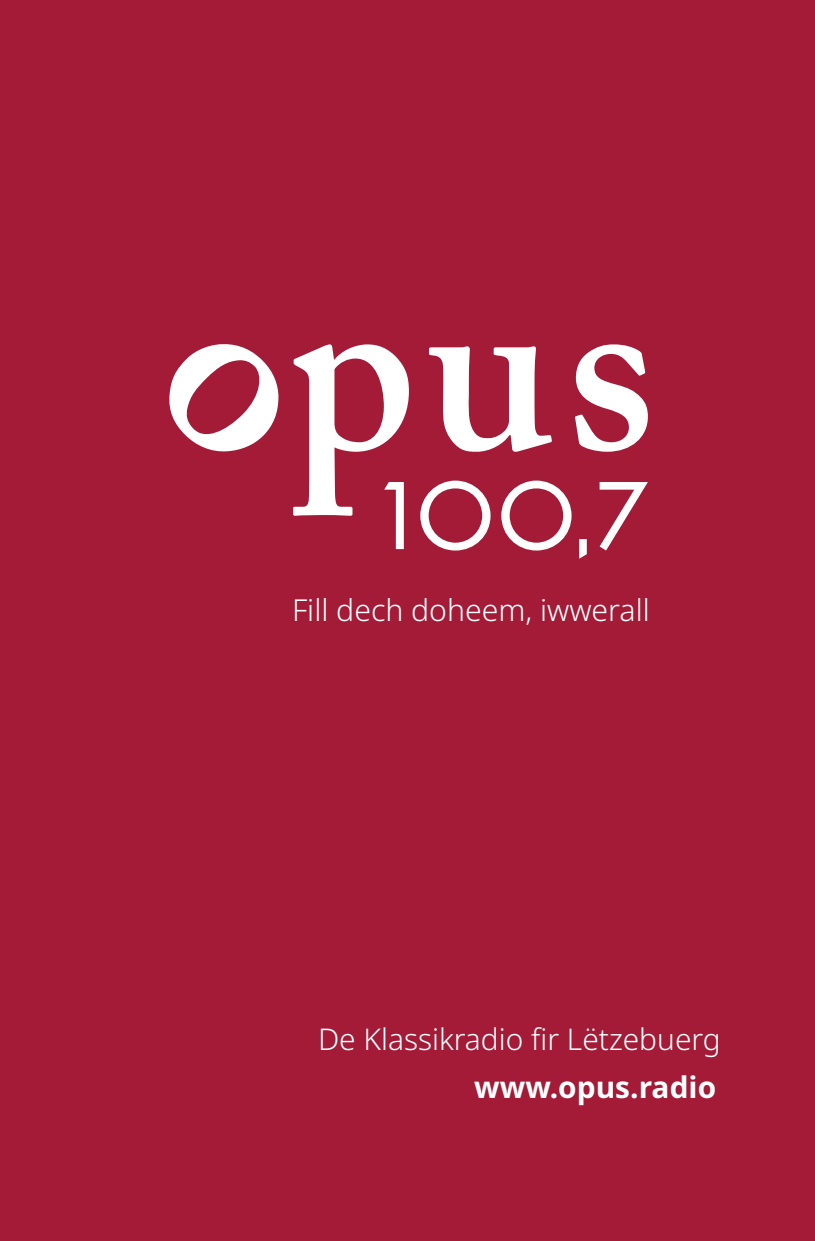
<style>
.page{position:relative;width:815px;height:1241px;background:#fff}
.page>*{position:absolute;margin:0;border:0;box-sizing:border-box;transform-origin:0 0}
.t1{font:300 30.25px "Noto Sans";color:#fff}
.t2{font:300 29.75px "Noto Sans";color:#fff}
.t3{font:700 29.75px "Noto Sans";color:#fff}
</style>
<div class="page">
<div style="left:0;top:0;width:815px;height:1240px;background:#a31b37"></div>
<svg style="left:429px;top:346px;width:123px;height:105px"></svg>
<svg style="left:575px;top:344px;width:73px;height:107px"></svg>
<svg style="left:169px;top:344px;width:109px;height:108px"></svg>
<svg style="left:293px;top:344px;width:116px;height:205px"></svg>
<svg style="left:420px;top:480px;width:71px;height:70px"></svg>
<svg style="left:501px;top:480px;width:71px;height:70px"></svg>
<svg style="left:600px;top:482px;width:48px;height:68px"></svg>
<svg style="left:579px;top:539px;width:8px;height:19px"></svg>
<p class="t1" style="left:292px;top:593px;width:359px">Fill dech doheem, iwwerall</p>
<p class="t2" style="left:318px;top:1022px;width:404px">De Klassikradio fir Lëtzebuerg</p>
<p class="t3" style="left:474px;top:1069px;width:243px">www.opus.radio</p>
</div>
